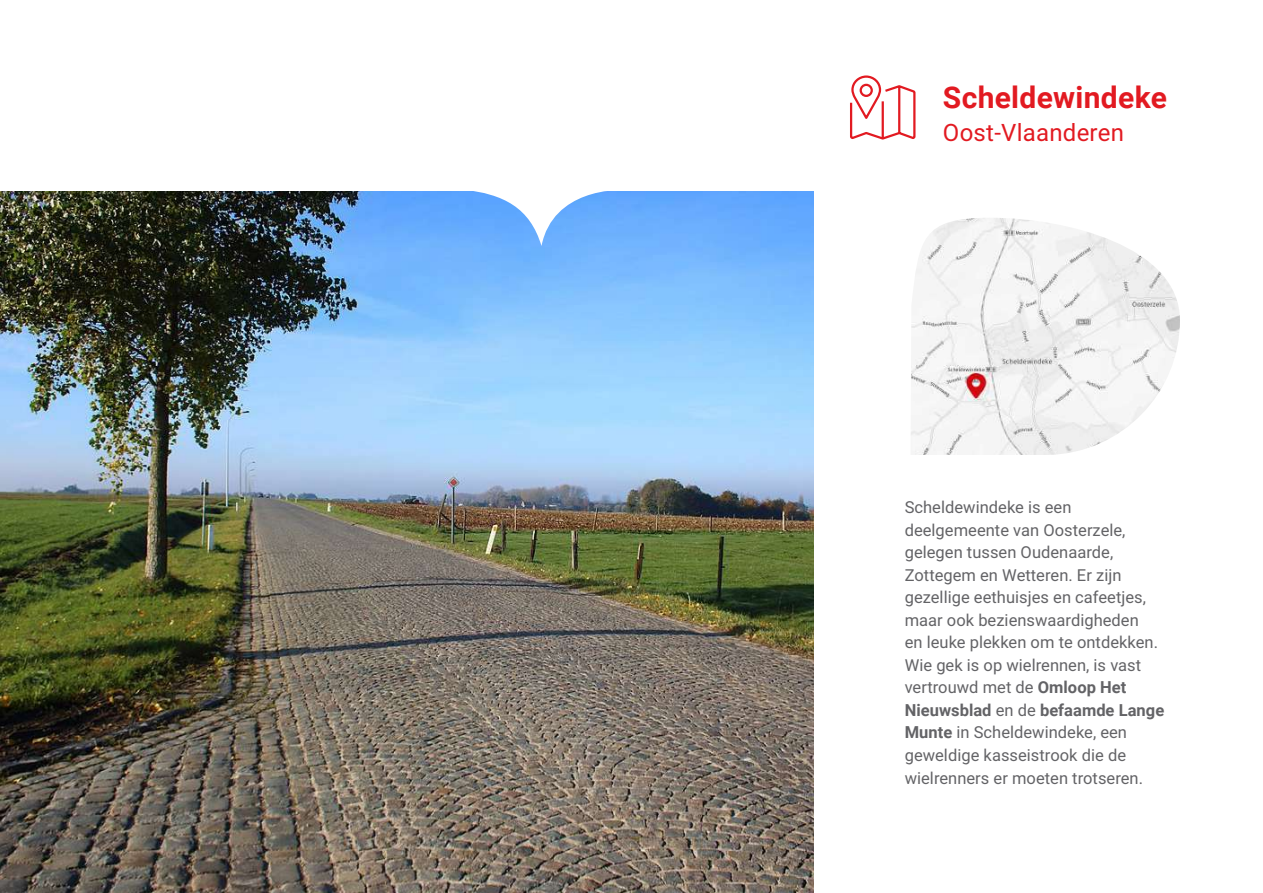
<style>
.page{position:relative;width:1263px;height:893px;background:#fff}
.page>*{position:absolute;margin:0;border:0;box-sizing:border-box;transform-origin:0 0}
.t1{font:700 30px "Roboto";letter-spacing:.01em;color:#e21a21}
.t2{font:24px "Roboto";letter-spacing:.01em;color:#e21a21}
.t3{font:16.5px/22.5px "Roboto";color:#636366}
.s1{font-weight:700}
</style>
<div class="page">
<svg style="left:850px;top:75px;width:66px;height:65px"></svg>
<img style="left:911px;top:218px;width:269px;height:237px">
<img style="left:0;top:191px;width:814px;height:702px">
<svg style="left:463px;top:191px;width:157px;height:55px"></svg>
<h1 class="t1" style="left:943px;top:76px;width:225px">Scheldewindeke</h1>
<h2 class="t2" style="left:943px;top:115px;width:182px">Oost-Vlaanderen</h2>
<p class="t3" style="left:905px;top:496px;width:261px">Scheldewindeke is een deelgemeente van Oosterzele, gelegen tussen Oudenaarde,<br>Zottegem en Wetteren. Er zijn gezellige eethuisjes en cafeetjes, maar ook bezienswaardigheden<br>en leuke plekken om te ontdekken.<br>Wie gek is op wielrennen, is vast vertrouwd met de <span class="s1">Omloop Het<br>Nieuwsblad</span> en de <span class="s1">befaamde Lange<br>Munte</span> in Scheldewindeke, een geweldige kasseistrook die de wielrenners er moeten trotseren.</p>
</div>
